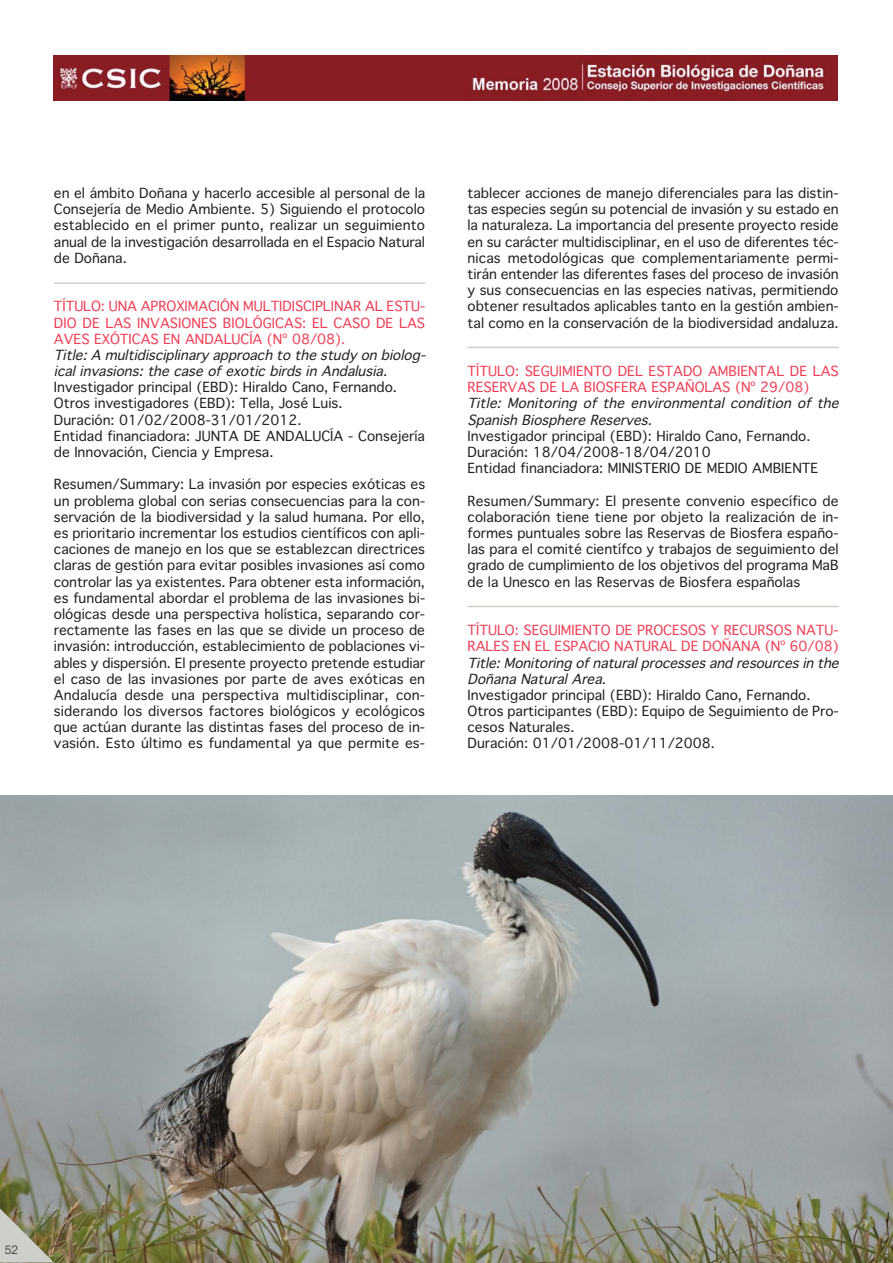
<style>
.page{position:relative;width:893px;height:1263px;background:#fff}
.page>*{position:absolute;margin:0;border:0;box-sizing:border-box;transform-origin:0 0}
.t1{font:13.5px/16.2px "Geneva";color:#231f20;text-align:justify}
.t2{font:13.5px/16.2px "Geneva";color:#ef3f56}
.t3{font:italic 13.5px/16.2px "Geneva";color:#231f20}
.t4{font:300 12px "Helvetica Neue";color:#231f20}
</style>
<div class="page">
<img style="left:0;top:796px;width:892px;height:467px">
<svg style="left:0;top:1209px;width:54px;height:54px;background:#a5a490"></svg>
<svg style="left:54px;top:100px;width:784px;height:1px"></svg>
<img style="left:54px;top:55px;width:784px;height:45px">
<hr style="left:54px;top:282px;width:371px;height:2px;background:#cececa">
<hr style="left:467px;top:347px;width:371px;height:1px;background:#cececa">
<hr style="left:467px;top:606px;width:371px;height:1px;background:#cececa">
<p class="t1" style="left:54px;top:186px;width:373px">en el ámbito Doñana y hacerlo accesible al personal de la Consejería de Medio Ambiente. 5) Siguiendo el protocolo establecido en el primer punto, realizar un seguimiento anual de la investigación desarrollada en el Espacio Natural de Doñana.</p>
<p class="t2" style="left:54px;top:299px;width:373px;text-align:justify">TÍTULO: UNA APROXIMACIÓN MULTIDISCIPLINAR AL ESTU-DIO DE LAS INVASIONES BIOLÓGICAS: EL CASO DE LAS AVES EXÓTICAS EN ANDALUCÍA (Nº 08/08).</p>
<p class="t3" style="left:54px;top:348px;width:375px">Title: A multidisciplinary approach to the study on biolog&shy;ical invasions: the case of exotic birds in Andalusia.</p>
<p class="t1" style="left:54px;top:380px;width:373px;text-align:left">Investigador principal (EBD): Hiraldo Cano, Fernando.<br>Otros investigadores (EBD): Tella, José Luis.<br>Duración: 01/02/2008-31/01/2012.<br>Entidad financiadora: JUNTA DE ANDALUCÍA - Consejería de Innovación, Ciencia y Empresa.</p>
<p class="t1" style="left:54px;top:478px;width:373px">Resumen/Summary: La invasión por especies exóticas es un problema global con serias consecuencias para la con&shy;servación de la biodiversidad y la salud humana. Por ello, es prioritario incrementar los estudios científicos con apli&shy;caciones de manejo en los que se establezcan directrices claras de gestión para evitar posibles invasiones así como controlar las ya existentes. Para obtener esta información, es fundamental abordar el problema de las invasiones bi&shy;ológicas desde una perspectiva holística, separando cor&shy;rectamente las fases en las que se divide un proceso de invasión: introducción, establecimiento de poblaciones vi&shy;ables y dispersión. El presente proyecto pretende estudiar el caso de las invasiones por parte de aves exóticas en Andalucía desde una perspectiva multidisciplinar, con&shy;siderando los diversos factores biológicos y ecológicos que actúan durante las distintas fases del proceso de in&shy;vasión. Esto último es fundamental ya que permite es-</p>
<p class="t1" style="left:467px;top:186px;width:373px">tablecer acciones de manejo diferenciales para las distin&shy;tas especies según su potencial de invasión y su estado en la naturaleza. La importancia del presente proyecto reside en su carácter multidisciplinar, en el uso de diferentes téc&shy;nicas metodológicas que complementariamente permi&shy;tirán entender las diferentes fases del proceso de invasión y sus consecuencias en las especies nativas, permitiendo obtener resultados aplicables tanto en la gestión ambien&shy;tal como en la conservación de la biodiversidad andaluza.</p>
<p class="t2" style="left:467px;top:364px;width:373px">TÍTULO: SEGUIMIENTO DEL ESTADO AMBIENTAL DE LAS<br>RESERVAS DE LA BIOSFERA ESPAÑOLAS (Nº 29/08)</p>
<p class="t3" style="left:467px;top:397px;width:375px">Title: Monitoring of the environmental condition of the<br>Spanish Biosphere Reserves.</p>
<p class="t1" style="left:467px;top:429px;width:352px;text-align:left">Investigador principal (EBD): Hiraldo Cano, Fernando.<br>Duración: 18/04/2008-18/04/2010<br>Entidad financiadora: MINISTERIO DE MEDIO AMBIENTE</p>
<p class="t1" style="left:467px;top:494px;width:373px">Resumen/Summary: El presente convenio específico de colaboración tiene tiene por objeto la realización de in&shy;formes puntuales sobre las Reservas de Biosfera españo&shy;las para el comité científco y trabajos de seguimiento del grado de cumplimiento de los objetivos del programa MaB de la Unesco en las Reservas de Biosfera españolas</p>
<p class="t2" style="left:467px;top:623px;width:373px">TÍTULO: SEGUIMIENTO DE PROCESOS Y RECURSOS NATU-<br>RALES EN EL ESPACIO NATURAL DE DOÑANA (Nº 60/08)</p>
<p class="t3" style="left:467px;top:656px;width:375px">Title: Monitoring of natural processes and resources in the<br>Doñana Natural Area.</p>
<p class="t1" style="left:467px;top:688px;width:373px;text-align:left">Investigador principal (EBD): Hiraldo Cano, Fernando.<br>Otros participantes (EBD): Equipo de Seguimiento de Pro&shy;cesos Naturales.<br>Duración: 01/01/2008-01/11/2008.</p>
<p class="t4" style="left:5px;top:1245px;width:15px">52</p>
</div>
